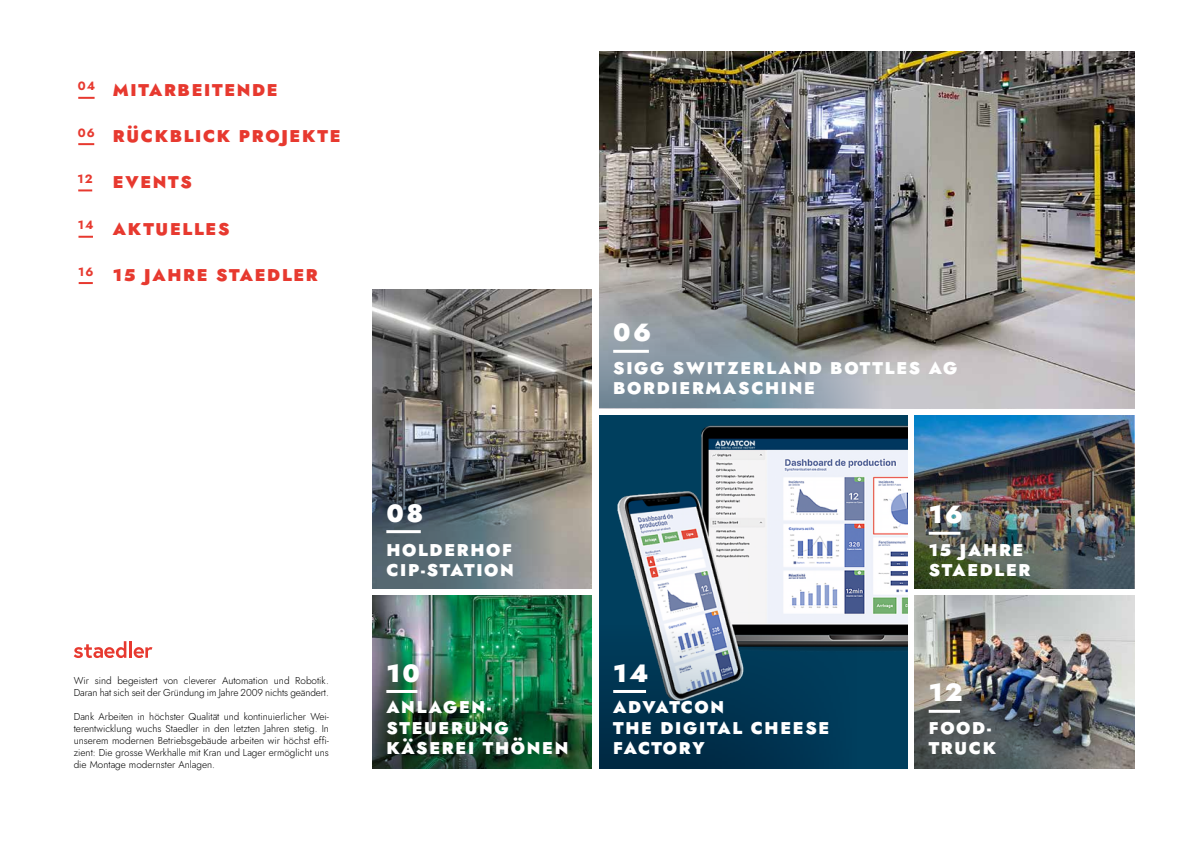
<style>
.page{position:relative;width:1191px;height:842px;background:#fff}
.page>*{position:absolute;margin:0;border:0;box-sizing:border-box;transform-origin:0 0}
.t1{font:25px "Jost";letter-spacing:.1em;color:#fff}
.t2{font:17px/20.4px "Jost";letter-spacing:.1em;color:#fff}
.t3{font:17px "Jost";letter-spacing:.1em;color:#e7392f}
.t4{font:12px "Jost";letter-spacing:.1em;color:#e7392f}
.t5{font:10px/12px "Jost";color:#000}
</style>
<div class="page">
<img style="left:914px;top:415px;width:220px;height:61px">
<img style="left:914px;top:476px;width:220px;height:112px">
<img style="left:599px;top:51px;width:535px;height:357px">
<svg style="left:599px;top:235px;width:340px;height:173px;background:#7c8083"></svg>
<img style="left:372px;top:289px;width:220px;height:126px">
<img style="left:372px;top:595px;width:220px;height:61px">
<img style="left:372px;top:656px;width:220px;height:112px">
<img style="left:372px;top:415px;width:220px;height:173px">
<img style="left:914px;top:595px;width:220px;height:61px">
<img style="left:914px;top:656px;width:220px;height:112px">
<img style="left:599px;top:415px;width:308px;height:180px">
<hr style="left:386px;top:690px;width:31px;height:3px;background:#fff">
<hr style="left:386px;top:530px;width:35px;height:3px;background:#fff">
<hr style="left:928px;top:532px;width:32px;height:3px;background:#fff">
<hr style="left:613px;top:350px;width:36px;height:3px;background:#fff">
<hr style="left:928px;top:710px;width:32px;height:3px;background:#fff">
<svg style="left:78px;top:97px;width:17px;height:2px"></svg>
<svg style="left:78px;top:189px;width:14px;height:2px"></svg>
<svg style="left:78px;top:143px;width:16px;height:2px"></svg>
<svg style="left:78px;top:236px;width:15px;height:2px"></svg>
<svg style="left:79px;top:282px;width:14px;height:2px"></svg>
<svg style="left:74px;top:641px;width:52px;height:17px"></svg>
<hr style="left:129px;top:641px;width:3px;height:17px;background:#e7392f">
<svg style="left:134px;top:647px;width:18px;height:11px"></svg>
<svg style="left:599px;top:595px;width:308px;height:173px;background:#325970"></svg>
<hr style="left:613px;top:690px;width:33px;height:3px;background:#fff">
<p class="t4" style="left:78px;top:78px;width:19px">04</p>
<h2 class="t3" style="left:113px;top:78px;width:166px">MITARBEITENDE</h2>
<p class="t4" style="left:78px;top:124px;width:19px">06</p>
<h2 class="t3" style="left:113px;top:124px;width:229px">RÜCKBLICK PROJEKTE</h2>
<p class="t4" style="left:78px;top:171px;width:17px">12</p>
<h2 class="t3" style="left:113px;top:171px;width:80px">EVENTS</h2>
<p class="t4" style="left:78px;top:217px;width:17px">14</p>
<p class="t4" style="left:78px;top:263px;width:17px">16</p>
<h2 class="t3" style="left:113px;top:217px;width:118px">AKTUELLES</h2>
<h2 class="t3" style="left:113px;top:263px;width:206px">15 JAHRE STAEDLER</h2>
<h1 class="t1" style="left:613px;top:316px;width:40px">06</h1>
<h2 class="t2" style="left:613px;top:358px;width:346px">SIGG SWITZERLAND BOTTLES AG<br>BORDIERMASCHINE</h2>
<h1 class="t1" style="left:386px;top:496px;width:38px">08</h1>
<h1 class="t1" style="left:928px;top:498px;width:36px">16</h1>
<h2 class="t2" style="left:386px;top:540px;width:129px">HOLDERHOF<br>CIP-STATION</h2>
<h2 class="t2" style="left:928px;top:540px;width:103px">15 JAHRE<br>STAEDLER</h2>
<h1 class="t1" style="left:386px;top:656px;width:35px">10</h1>
<h1 class="t1" style="left:613px;top:656px;width:37px">14</h1>
<p class="t5" style="left:74px;top:675px;width:257px">Wir sind begeistert von cleverer Automation und Robotik.<br>Daran hat sich seit der Gründung im Jahre 2009 nichts geändert.</p>
<p class="t5" style="left:74px;top:711px;width:257px;text-align:justify">Dank Arbeiten in höchster Qualität und kontinuierlicher Wei&shy;terentwicklung wuchs Staedler in den letzten Jahren stetig. In unserem modernen Betriebsgebäude arbeiten wir höchst effi&shy;zient: Die grosse Werkhalle mit Kran und Lager ermöglicht uns die Montage modernster Anlagen.</p>
<h2 class="t2" style="left:613px;top:697px;width:218px">ADVATCON<br>THE DIGITAL CHEESE<br>FACTORY</h2>
<h2 class="t2" style="left:386px;top:697px;width:183px">ANLAGEN-<br>STEUERUNG<br>KÄSEREI THÖNEN</h2>
<h1 class="t1" style="left:928px;top:676px;width:35px">12</h1>
<h2 class="t2" style="left:928px;top:718px;width:69px">FOOD-<br>TRUCK</h2>
</div>
